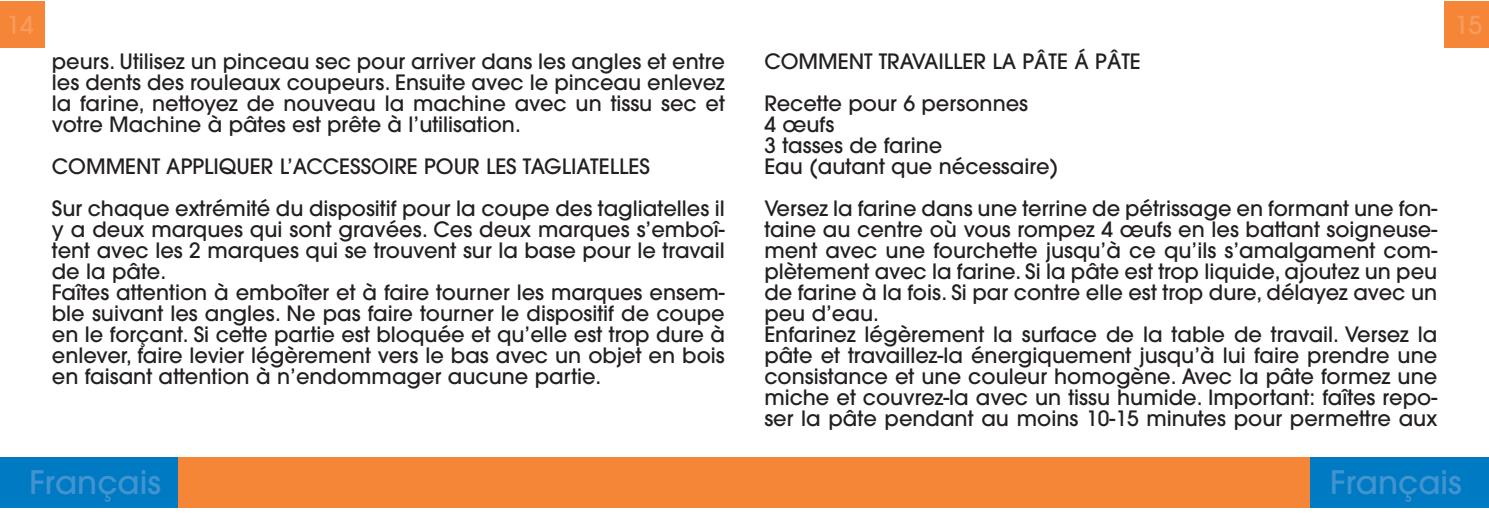
<style>
.page{position:relative;width:1489px;height:521px;background:#fff}
.page>*{position:absolute;margin:0;border:0;box-sizing:border-box;transform-origin:0 0}
.t1{font:500 32.02px "Avant Garde";color:#4194d0}
.t2{font:500 24.68px "Avant Garde";color:#f89c5c}
.t3{font:500 21px/21px "Avant Garde";color:#231f20}
</style>
<div class="page">
<div style="left:1444px;top:1px;width:44px;height:46px;background:#f58638"></div>
<div style="left:1310px;top:457px;width:178px;height:51px;background:#007ac2"></div>
<div style="left:0;top:1px;width:45px;height:46px;background:#f58638"></div>
<div style="left:0;top:457px;width:179px;height:51px;background:#007ac2"></div>
<div style="left:178px;top:457px;width:1132px;height:51px;background:#f58638"></div>
<p class="t2" style="left:7px;top:15px;width:29px">14</p>
<p class="t2" style="left:1454px;top:15px;width:29px">15</p>
<p class="t3" style="left:52px;top:52px;width:674px;text-align:justify">peurs. Utilisez un pinceau sec pour arriver dans les angles et entre les dents des rouleaux coupeurs. Ensuite avec le pinceau enlevez la farine, nettoyez de nouveau la machine avec un tissu sec et votre Machine à pâtes est prête à l’utilisation.</p>
<p class="t3" style="left:52px;top:147px;width:674px;line-height:42px">COMMENT APPLIQUER L’ACCESSOIRE POUR LES TAGLIATELLES<br>Sur chaque extrémité du dispositif pour la coupe des tagliatelles il</p>
<p class="t3" style="left:52px;top:220px;width:674px">y a deux marques qui sont gravées. Ces deux marques s’emboî&shy;tent avec les 2 marques qui se trouvent sur la base pour le travail de la pâte.<br>Faîtes attention à emboîter et à faire tourner les marques ensem&shy;ble suivant les angles. Ne pas faire tourner le dispositif de coupe en le forçant. Si cette partie est bloquée et qu’elle est trop dure à enlever, faire levier légèrement vers le bas avec un objet en bois en faisant attention à n’endommager aucune partie.</p>
<p class="t3" style="left:764px;top:42px;width:378px;line-height:42px">COMMENT TRAVAILLER LA PÂTE Á PÂTE<br>Recette pour 6 personnes</p>
<p class="t3" style="left:764px;top:115px;width:295px">4 œufs<br>3 tasses de farine<br>Eau (autant que nécessaire)</p>
<p class="t3" style="left:764px;top:199px;width:674px">Versez la farine dans une terrine de pétrissage en formant une fon&shy;taine au centre où vous rompez 4 œufs en les battant soigneuse&shy;ment avec une fourchette jusqu’à ce qu’ils s’amalgament com&shy;plètement avec la farine. Si la pâte est trop liquide, ajoutez un peu de farine à la fois. Si par contre elle est trop dure, délayez avec un peu d’eau.<br>Enfarinez légèrement la surface de la table de travail. Versez la pâte et travaillez-la énergiquement jusqu’à lui faire prendre une consistance et une couleur homogène. Avec la pâte formez une miche et couvrez-la avec un tissu humide. Important: faîtes repo&shy;ser la pâte pendant au moins 10-15 minutes pour permettre aux</p>
<h1 class="t1" style="left:29px;top:470px;width:133px">Français</h1>
<h1 class="t1" style="left:1329px;top:470px;width:133px">Français</h1>
</div>
